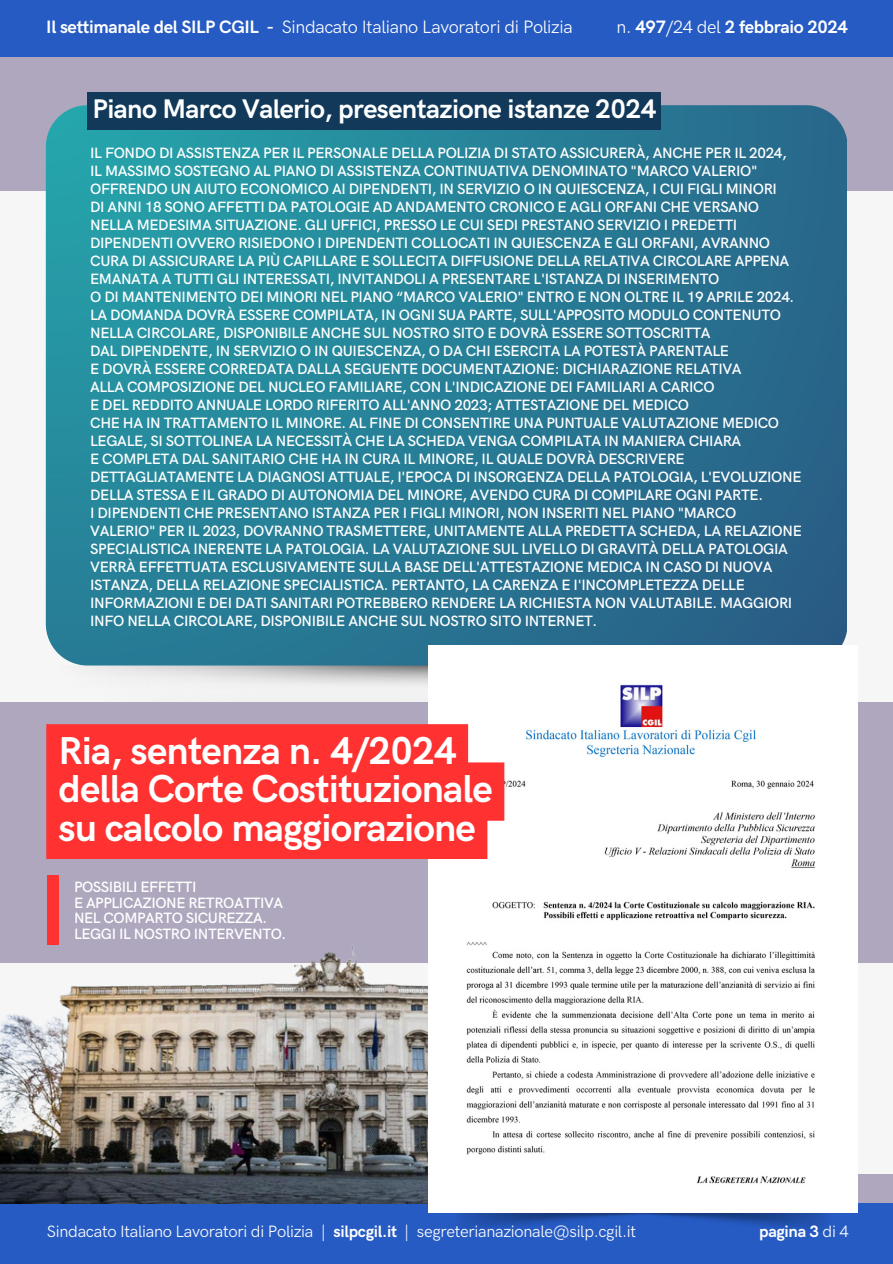
<style>
.page{position:relative;width:893px;height:1264px;background:#fff}
.page>*{position:absolute;margin:0;border:0;box-sizing:border-box;transform-origin:0 0}
.t1{font:700 39px/38.2px "HK Grotesk Pro";letter-spacing:-.02em;color:#fff}
.t2{font:700 27px "HK Grotesk Pro";letter-spacing:-.02em;color:#fff}
.t3{font:18px "HK Grotesk Pro";letter-spacing:-.02em;color:#fff}
.t4{font:700 18px "HK Grotesk Pro";letter-spacing:-.02em;color:#fff}
.t5{font:16.5px "HK Grotesk Pro";letter-spacing:-.02em;color:#fff}
.t6{font:700 16.5px "HK Grotesk Pro";letter-spacing:-.02em;color:#fff}
.t7{font:600 15px/18px "HK Grotesk Pro";letter-spacing:-.025em;color:#fff}
.s1{font-weight:700}
.s2{font-weight:400}
</style>
<div class="page">
<div style="left:0;top:0;width:892px;height:1263px;background:#f6f6f6"></div>
<div style="left:0;top:0;width:892px;height:58px;background:#265bc3"></div>
<div style="left:0;top:1202px;width:892px;height:61px;background:#265bc3"></div>
<div style="left:0;top:1174px;width:892px;height:28px;background:#aea7be"></div>
<div style="left:0;top:58px;width:892px;height:133px;background:#aea7be"></div>
<img style="left:453px;top:1212px;width:379px;height:16px">
<img style="left:81px;top:665px;width:347px;height:20px">
<svg style="left:46px;top:105px;width:800px;height:560px;background:#277d96"></svg>
<div style="left:0;top:702px;width:892px;height:260px;background:#aea7be"></div>
<img style="left:0;top:936px;width:428px;height:267px">
<img style="left:428px;top:646px;width:429px;height:566px">
<div style="left:47px;top:875px;width:11px;height:69px;background:#ff3131"></div>
<div style="left:87px;top:92px;width:573px;height:37px;background:#123959"></div>
<div style="left:46px;top:724px;width:458px;height:135px;background:#ff3131"></div>
<h3 class="t3" style="left:46px;top:17px;width:528px"><span class="s1">Il settimanale del SILP CGIL -</span> Sindacato Italiano Lavoratori di Polizia</h3>
<h2 class="t4" style="left:616px;top:17px;width:233px"><span class="s2">n.</span> 497<span class="s2">/24 del</span> 2 febbraio 2024</h2>
<p class="t2" style="left:92px;top:94px;width:565px">Piano Marco Valerio, presentazione istanze 2024</p>
<p class="t7" style="left:90px;top:144px;width:698px">IL FONDO DI ASSISTENZA PER IL PERSONALE DELLA POLIZIA DI STATO ASSICURERÀ, ANCHE PER IL 2024,</p>
<p class="t7" style="left:90px;top:162px;width:688px">IL MASSIMO SOSTEGNO AL PIANO DI ASSISTENZA CONTINUATIVA DENOMINATO "MARCO VALERIO"<br>OFFRENDO UN AIUTO ECONOMICO AI DIPENDENTI, IN SERVIZIO O IN QUIESCENZA, I CUI FIGLI MINORI</p>
<p class="t7" style="left:90px;top:198px;width:700px">DI ANNI 18 SONO AFFETTI DA PATOLOGIE AD ANDAMENTO CRONICO E AGLI ORFANI CHE VERSANO NELLA MEDESIMA SITUAZIONE. GLI UFFICI, PRESSO LE CUI SEDI PRESTANO SERVIZIO I PREDETTI DIPENDENTI OVVERO RISIEDONO I DIPENDENTI COLLOCATI IN QUIESCENZA E GLI ORFANI, AVRANNO CURA DI ASSICURARE LA PIÙ CAPILLARE E SOLLECITA DIFFUSIONE DELLA RELATIVA CIRCOLARE APPENA EMANATA A TUTTI GLI INTERESSATI, INVITANDOLI A PRESENTARE L'ISTANZA DI INSERIMENTO</p>
<p class="t7" style="left:90px;top:288px;width:705px">O DI MANTENIMENTO DEI MINORI NEL PIANO “MARCO VALERIO" ENTRO E NON OLTRE IL 19 APRILE 2024.<br>LA DOMANDA DOVRÀ ESSERE COMPILATA, IN OGNI SUA PARTE, SULL'APPOSITO MODULO CONTENUTO<br>NELLA CIRCOLARE, DISPONIBILE ANCHE SUL NOSTRO SITO E DOVRÀ ESSERE SOTTOSCRITTA</p>
<p class="t7" style="left:90px;top:342px;width:640px">DAL DIPENDENTE, IN SERVIZIO O IN QUIESCENZA, O DA CHI ESERCITA LA POTESTÀ PARENTALE</p>
<p class="t7" style="left:90px;top:360px;width:653px">E DOVRÀ ESSERE CORREDATA DALLA SEGUENTE DOCUMENTAZIONE: DICHIARAZIONE RELATIVA</p>
<p class="t7" style="left:90px;top:378px;width:626px">ALLA COMPOSIZIONE DEL NUCLEO FAMILIARE, CON L'INDICAZIONE DEI FAMILIARI A CARICO</p>
<p class="t7" style="left:90px;top:396px;width:600px">E DEL REDDITO ANNUALE LORDO RIFERITO ALL'ANNO 2023; ATTESTAZIONE DEL MEDICO</p>
<p class="t7" style="left:90px;top:414px;width:690px">CHE HA IN TRATTAMENTO IL MINORE. AL FINE DI CONSENTIRE UNA PUNTUALE VALUTAZIONE MEDICO<br>LEGALE, SI SOTTOLINEA LA NECESSITÀ CHE LA SCHEDA VENGA COMPILATA IN MANIERA CHIARA</p>
<h1 class="t7" style="left:90px;top:450px;width:712px">E COMPLETA DAL SANITARIO CHE HA IN CURA IL MINORE, IL QUALE DOVRÀ DESCRIVERE<br>DETTAGLIATAMENTE LA DIAGNOSI ATTUALE, I'EPOCA DI INSORGENZA DELLA PATOLOGIA, L'EVOLUZIONE<br>DELLA STESSA E IL GRADO DI AUTONOMIA DEL MINORE, AVENDO CURA DI COMPILARE OGNI PARTE.</h1>
<p class="t7" style="left:90px;top:504px;width:713px">I DIPENDENTI CHE PRESENTANO ISTANZA PER I FIGLI MINORI, NON INSERITI NEL PIANO "MARCO VALERIO" PER IL 2023, DOVRANNO TRASMETTERE, UNITAMENTE ALLA PREDETTA SCHEDA, LA RELAZIONE SPECIALISTICA INERENTE LA PATOLOGIA. LA VALUTAZIONE SUL LIVELLO DI GRAVITÀ DELLA PATOLOGIA VERRÀ EFFETTUATA ESCLUSIVAMENTE SULLA BASE DELL'ATTESTAZIONE MEDICA IN CASO DI NUOVA ISTANZA, DELLA RELAZIONE SPECIALISTICA. PERTANTO, LA CARENZA E I'INCOMPLETEZZA DELLE INFORMAZIONI E DEI DATI SANITARI POTREBBERO RENDERE LA RICHIESTA NON VALUTABILE. MAGGIORI INFO NELLA CIRCOLARE, DISPONIBILE ANCHE SUL NOSTRO SITO INTERNET.</p>
<p class="t1" style="left:58px;top:733px;width:436px">Ria, sentenza n. 4/2024 della Corte Costituzionale su calcolo maggiorazione</p>
<p class="t7" style="left:74px;top:878px;width:124px">POSSIBILI EFFETTI</p>
<p class="t7" style="left:74px;top:894px;width:211px">E APPLICAZIONE RETROATTIVA</p>
<p class="t7" style="left:74px;top:909px;width:195px">NEL COMPARTO SICUREZZA.</p>
<p class="t7" style="left:74px;top:925px;width:214px">LEGGI IL NOSTRO INTERVENTO.</p>
<p class="t5" style="left:47px;top:1221px;width:364px">Sindacato Italiano Lavoratori di Polizia | <span class="s1">silpcgil.it</span> |</p>
<p class="t5" style="left:417px;top:1221px;width:220px">segreterianazionale@silp.cgil.it</p>
<p class="t6" style="left:759px;top:1221px;width:91px">pagina 3 <span class="s2">di 4</span></p>
</div>
